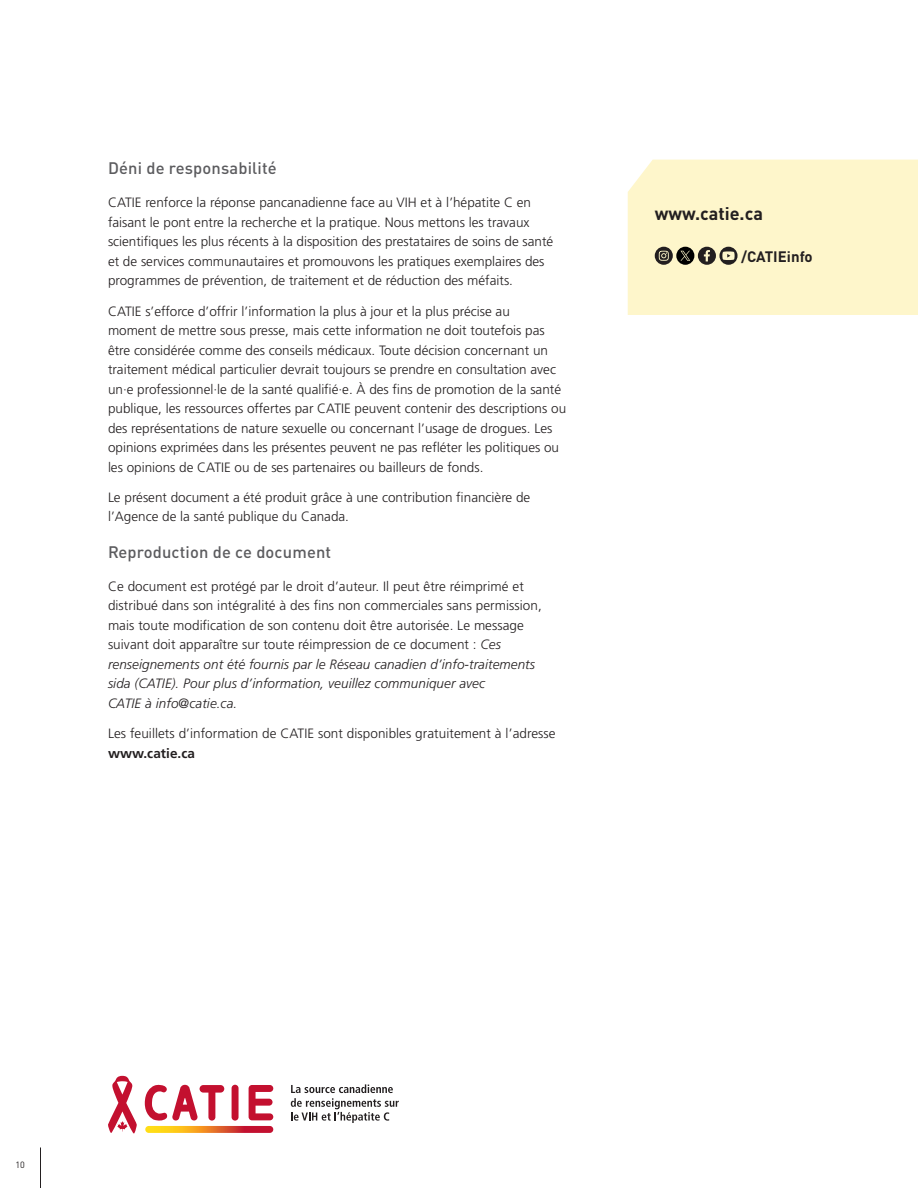
<style>
.page{position:relative;width:918px;height:1188px;background:#fff}
.page>*{position:absolute;margin:0;border:0;box-sizing:border-box;transform-origin:0 0}
.t1{font:700 18px "DINOT";color:#231f20}
.t2{font:500 16.5px "DINOT";letter-spacing:.01em;color:#5c5c5f}
.t3{font:700 15px "DINOT";color:#231f20}
.t4{font:300 13.5px/19.5px "Frutiger LT Pro";color:#231f20}
.t5{font:700 13.5px "Frutiger LT Pro";letter-spacing:.005em;color:#231f20}
.t6{font:9px "DINOT";color:#231f20}
.s1{font-style:italic}
</style>
<div class="page">
<hr style="left:40px;top:1148px;width:1px;height:40px;background:#231f20">
<svg style="left:249px;top:1085px;width:24px;height:35px"></svg>
<div style="left:232px;top:1085px;width:7px;height:36px;background:#c3102f;border-radius:3px"></div>
<svg style="left:145px;top:1126px;width:128px;height:7px"></svg>
<svg style="left:145px;top:1084px;width:79px;height:37px"></svg>
<svg style="left:108px;top:1076px;width:29px;height:58px"></svg>
<svg style="left:291px;top:1084px;width:108px;height:39px"></svg>
<div style="left:628px;top:160px;width:290px;height:155px;background:#fef6cb"></div>
<svg style="left:655px;top:247px;width:83px;height:18px"></svg>
<p class="t2" style="left:108px;top:158px;width:170px">Déni de responsabilité</p>
<p class="t4" style="left:108px;top:193px;width:447px">CATIE renforce la réponse pancanadienne face au VIH et à l’hépatite C en faisant le pont entre la recherche et la pratique. Nous mettons les travaux scientifiques les plus récents à la disposition des prestataires de soins de santé et de services communautaires et promouvons les pratiques exemplaires des programmes de prévention, de traitement et de réduction des méfaits.</p>
<p class="t4" style="left:108px;top:301px;width:460px">CATIE s’efforce d’offrir l’information la plus à jour et la plus précise au<br>moment de mettre sous presse, mais cette information ne doit toutefois pas être considérée comme des conseils médicaux. Toute décision concernant un traitement médical particulier devrait toujours se prendre en consultation avec un·e professionnel·le de la santé qualifié·e. À des fins de promotion de la santé publique, les ressources offertes par CATIE peuvent contenir des descriptions ou des représentations de nature sexuelle ou concernant l’usage de drogues. Les opinions exprimées dans les présentes peuvent ne pas refléter les politiques ou les opinions de CATIE ou de ses partenaires ou bailleurs de fonds.</p>
<p class="t4" style="left:108px;top:488px;width:424px">Le présent document a été produit grâce à une contribution financière de l’Agence de la santé publique du Canada.</p>
<p class="t2" style="left:108px;top:541px;width:225px">Reproduction de ce document</p>
<p class="t4" style="left:108px;top:576px;width:435px">Ce document est protégé par le droit d’auteur. Il peut être réimprimé et distribué dans son intégralité à des fins non commerciales sans permission, mais toute modification de son contenu doit être autorisée. Le message suivant doit apparaître sur toute réimpression de ce document : <span class="s1">Ces renseignements ont été fournis par le Réseau canadien d’info-traitements sida (CATIE). Pour plus d’information, veuillez communiquer avec<br>CATIE à info@catie.ca.</span></p>
<p class="t4" style="left:108px;top:724px;width:449px">Les feuillets d’information de CATIE sont disponibles gratuitement à l’adresse</p>
<p class="t5" style="left:108px;top:745px;width:89px">www.catie.ca</p>
<h1 class="t1" style="left:655px;top:199px;width:110px">www.catie.ca</h1>
<p class="t3" style="left:741px;top:245px;width:73px">/CATIEinfo</p>
<p class="t6" style="left:16px;top:1158px;width:11px">10</p>
</div>
